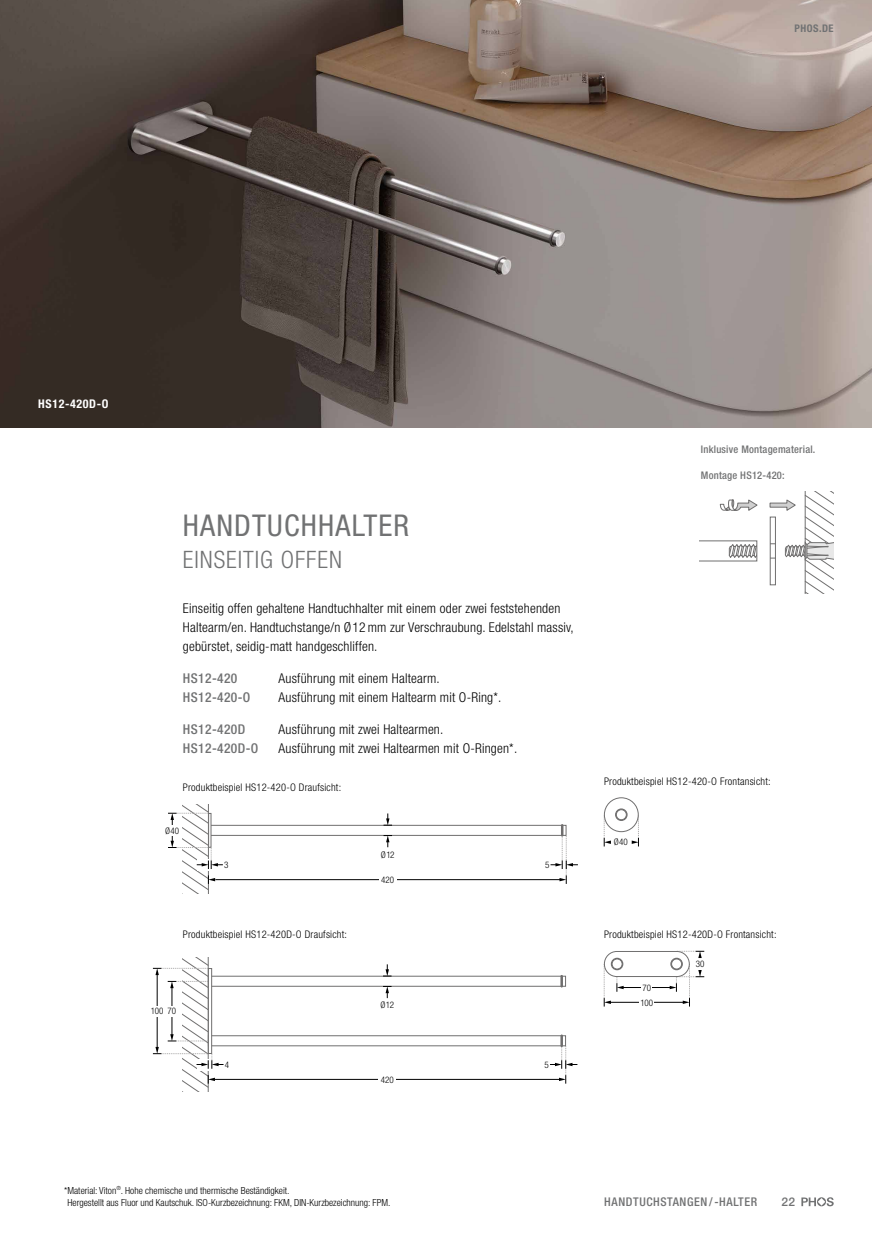
<style>
.page{position:relative;width:872px;height:1234px;background:#fff}
.page>*{position:absolute;margin:0;border:0;box-sizing:border-box;transform-origin:0 0}
.t1{font:condensed 30px "Helvetica Neue LT Std";letter-spacing:.04em;color:#717273}
.t2{font:300 condensed 24px "Helvetica Neue LT Std";letter-spacing:.04em;color:#717273}
.t3{font:300 condensed 13.5px/19.2px "Helvetica Neue LT Std";letter-spacing:.015em;color:#000}
.t4{font:500 condensed 13.5px "Helvetica Neue LT Std";letter-spacing:.03em;color:#717273}
.t5{font:500 condensed 12px "Helvetica Neue LT Std";letter-spacing:.05em;color:#717273}
.t6{font:700 condensed 12px "Helvetica Neue LT Std";letter-spacing:.05em;color:#fff}
.t7{font:500 12px "Helvetica Neue LT Std";color:#717273}
.t8{font:300 condensed 10.5px "Helvetica Neue LT Std";letter-spacing:.02em;color:#000}
.t9{font:500 condensed 10.5px "Helvetica Neue LT Std";letter-spacing:.02em;color:#717273}
.t10{font:700 condensed 10.5px "Helvetica Neue LT Std";letter-spacing:.05em;color:#717273}
.t11{font:300 condensed 9.75px/12.8px "Helvetica Neue LT Std";color:#000}
.t12{font:300 condensed 9.15px "Helvetica Neue LT Std";color:#000}
.t13{font:300 condensed 9px "Helvetica Neue LT Std";color:#000}
</style>
<div class="page">
<svg style="left:720px;top:499px;width:37px;height:12px"></svg>
<svg style="left:699px;top:540px;width:58px;height:21px"></svg>
<svg style="left:769px;top:491px;width:64px;height:102px"></svg>
<div style="left:770px;top:516px;width:6px;height:69px;border:1px solid #706f6f"></div>
<img style="left:0;top:0;width:872px;height:427px">
<hr style="left:622px;top:987px;width:49px;height:1px;background:#000">
<svg style="left:604px;top:963px;width:19px;height:43px"></svg>
<hr style="left:610px;top:1001px;width:74px;height:1px;background:#000">
<div style="left:639px;top:996px;width:15px;height:11px;background:#fff"></div>
<div style="left:641px;top:982px;width:11px;height:10px;background:#fff"></div>
<div style="left:604px;top:950px;width:85px;height:26px;border:1px solid #706f6f;border-radius:12px"></div>
<svg style="left:611px;top:957px;width:12px;height:13px"></svg>
<div style="left:612px;top:958px;width:10px;height:10px;background:#fff;border-radius:50%"></div>
<div style="left:611px;top:958px;width:11px;height:11px;border:1px solid #706f6f;border-radius:50%"></div>
<svg style="left:670px;top:957px;width:13px;height:13px"></svg>
<div style="left:671px;top:958px;width:10px;height:10px;background:#fff;border-radius:50%"></div>
<div style="left:671px;top:958px;width:11px;height:11px;border:1px solid #706f6f;border-radius:50%"></div>
<svg style="left:677px;top:950px;width:27px;height:7px"></svg>
<svg style="left:669px;top:963px;width:35px;height:43px"></svg>
<div style="left:695px;top:958px;width:10px;height:10px;background:#fff"></div>
<svg style="left:604px;top:818px;width:7px;height:28px"></svg>
<svg style="left:631px;top:815px;width:8px;height:31px"></svg>
<div style="left:604px;top:797px;width:34px;height:34px;border:1px solid #706f6f;border-radius:50%"></div>
<svg style="left:615px;top:808px;width:12px;height:12px"></svg>
<div style="left:616px;top:809px;width:10px;height:10px;background:#fff;border-radius:50%"></div>
<div style="left:616px;top:809px;width:10px;height:11px;border:1px solid #706f6f;border-radius:50%"></div>
<div style="left:208px;top:824px;width:358px;height:11px;border:1px solid #706f6f"></div>
<svg style="left:383px;top:813px;width:9px;height:12px"></svg>
<svg style="left:383px;top:835px;width:9px;height:12px"></svg>
<svg style="left:550px;top:824px;width:28px;height:59px"></svg>
<hr style="left:215px;top:879px;width:346px;height:1px;background:#000">
<div style="left:379px;top:874px;width:17px;height:10px;background:#fff"></div>
<svg style="left:168px;top:804px;width:55px;height:89px"></svg>
<div style="left:164px;top:825px;width:17px;height:10px;background:#fff"></div>
<svg style="left:560px;top:977px;width:3px;height:10px"></svg>
<div style="left:208px;top:1035px;width:358px;height:10px;border:1px solid #706f6f"></div>
<div style="left:208px;top:975px;width:358px;height:11px;border:1px solid #706f6f"></div>
<svg style="left:383px;top:964px;width:8px;height:12px"></svg>
<svg style="left:383px;top:985px;width:8px;height:12px"></svg>
<svg style="left:153px;top:957px;width:70px;height:134px"></svg>
<svg style="left:550px;top:1034px;width:27px;height:49px"></svg>
<hr style="left:215px;top:1078px;width:345px;height:1px;background:#000">
<div style="left:379px;top:1073px;width:17px;height:11px;background:#fff"></div>
<svg style="left:801px;top:1197px;width:32px;height:8px"></svg>
<p class="t10" style="left:794px;top:22px;width:41px">PHOS.DE</p>
<p class="t6" style="left:38px;top:397px;width:72px">HS12-420D-O</p>
<h1 class="t1" style="left:183px;top:508px;width:228px">HANDTUCHHALTER</h1>
<h2 class="t2" style="left:183px;top:545px;width:161px">EINSEITIG OFFEN</h2>
<p class="t3" style="left:183px;top:598px;width:392px">Einseitig offen gehaltene Handtuchhalter mit einem oder zwei feststehenden<br>Haltearm/en. Handtuchstange/n Ø12mm zur Verschraubung. Edelstahl massiv, gebürstet, seidig-matt handgeschliffen.</p>
<p class="t4" style="left:183px;top:670px;width:56px">HS12-420</p>
<p class="t3" style="left:279px;top:668px;width:163px">Ausführung mit einem Haltearm.</p>
<p class="t4" style="left:183px;top:689px;width:69px">HS12-420-O</p>
<p class="t3" style="left:279px;top:687px;width:224px">Ausführung mit einem Haltearm mit O-Ring*.</p>
<p class="t4" style="left:183px;top:721px;width:64px">HS12-420D</p>
<p class="t3" style="left:279px;top:719px;width:166px">Ausführung mit zwei Haltearmen.</p>
<p class="t4" style="left:183px;top:740px;width:77px">HS12-420D-O</p>
<p class="t3" style="left:279px;top:738px;width:240px">Ausführung mit zwei Haltearmen mit O-Ringen*.</p>
<p class="t8" style="left:183px;top:781px;width:160px">Produktbeispiel HS12-420-O Draufsicht:</p>
<p class="t13" style="left:165px;top:825px;width:16px">Ø40</p>
<p class="t12" style="left:381px;top:848px;width:15px">Ø12</p>
<p class="t13" style="left:224px;top:859px;width:6px">3</p>
<p class="t13" style="left:545px;top:859px;width:6px">5</p>
<p class="t13" style="left:381px;top:874px;width:14px">420</p>
<p class="t8" style="left:183px;top:928px;width:166px">Produktbeispiel HS12-420D-O Draufsicht:</p>
<p class="t13" style="left:151px;top:1005px;width:27px">100 70</p>
<p class="t13" style="left:225px;top:1059px;width:6px">4</p>
<p class="t13" style="left:380px;top:999px;width:15px">Ø12</p>
<p class="t13" style="left:381px;top:1073px;width:14px">420</p>
<p class="t13" style="left:544px;top:1059px;width:6px">5</p>
<p class="t9" style="left:701px;top:443px;width:116px">Inklusive Montagematerial.</p>
<p class="t9" style="left:701px;top:468px;width:85px">Montage HS12-420:</p>
<p class="t8" style="left:604px;top:775px;width:168px">Produktbeispiel HS12-420-O Frontansicht:</p>
<p class="t13" style="left:614px;top:836px;width:16px">Ø40</p>
<p class="t8" style="left:604px;top:928px;width:174px">Produktbeispiel HS12-420D-O Frontansicht:</p>
<p class="t13" style="left:642px;top:982px;width:10px">70</p>
<p class="t13" style="left:640px;top:996px;width:14px">100</p>
<p class="t13" style="left:695px;top:958px;width:10px">30</p>
<p class="t11" style="left:67px;top:1183px;width:324px;text-indent:-3px">*Material: Viton<sup>®</sup>. Hohe chemische und thermische Beständigkeit.<br>Hergestellt aus Fluor und Kautschuk. ISO-Kurzbezeichnung: FKM, DIN-Kurzbezeichnung: FPM.</p>
<p class="t5" style="left:604px;top:1194px;width:154px">HANDTUCHSTANGEN/-HALTER</p>
<p class="t7" style="left:781px;top:1194px;width:15px">22</p>
</div>
